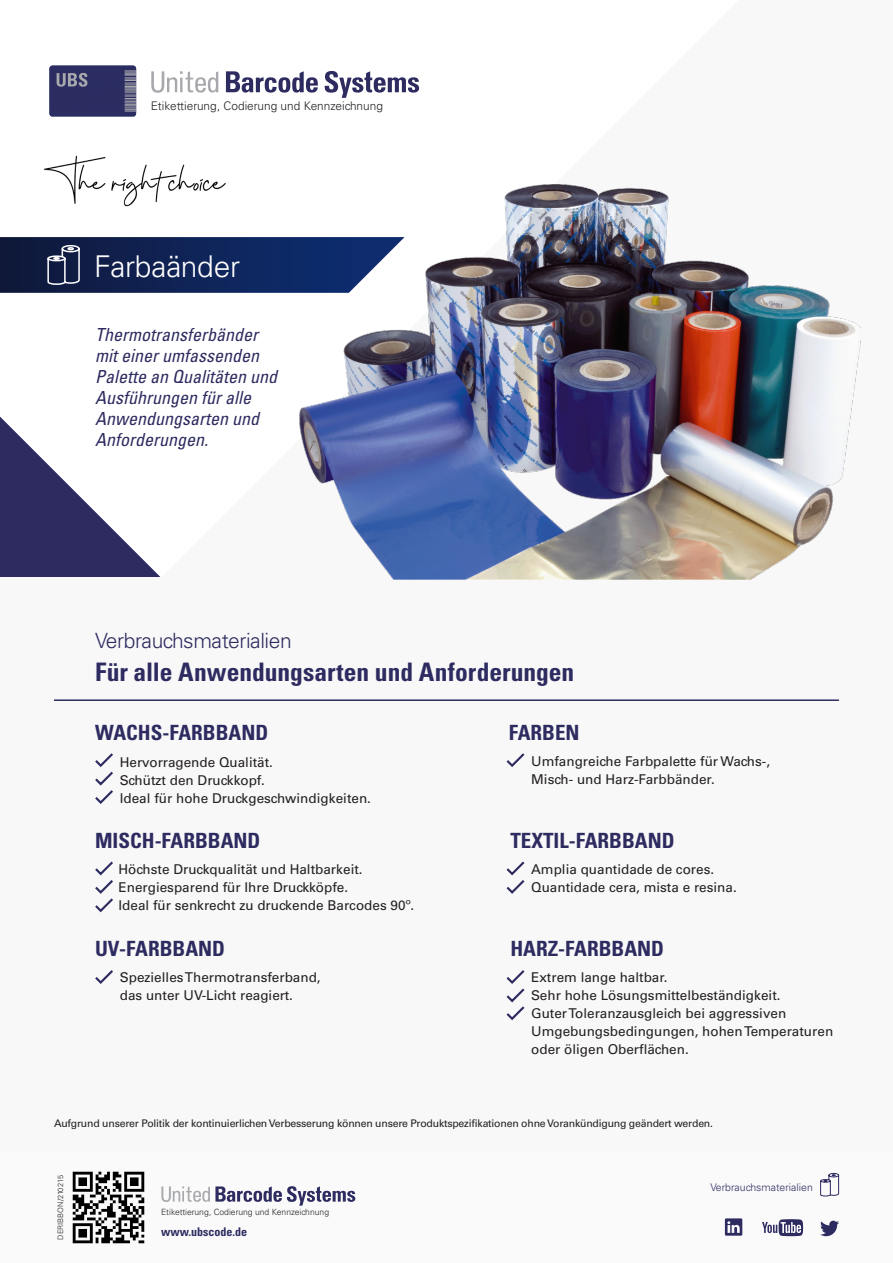
<style>
.page{position:relative;width:893px;height:1263px;background:#fff}
.page>*{position:absolute;margin:0;border:0;box-sizing:border-box;transform-origin:0 0}
.t1{font:300 30px "Univers";letter-spacing:-.01em;color:#fff}
.t2{font:700 condensed 25.5px "Univers";color:#2d2b60}
.t3{font:700 condensed 21px "Univers";color:#2d2b60}
.t4{font:300 21px "Univers";letter-spacing:-.02em;color:#2d2b60}
.t5{font:italic condensed 18px/21px "Univers";color:#2d2b60}
.t6{font:13.5px/18px "Univers";color:#231f20}
.t7{font:700 condensed 12px "Univers";color:#2d2b60}
.t8{font:300 11.85px "Univers";color:#231f20}
.t9{font:10.5px "Univers";letter-spacing:-.02em;color:#231f20}
.t10{font:300 10.5px "Univers";color:#2d2b60}
.t11{font:300 8.55px "Univers";color:#231f20}
.t12{font:300 7.5px "Univers";color:#231f20}
</style>
<div class="page">
<svg style="left:0;top:417px;width:161px;height:160px"></svg>
<div style="left:0;top:578px;width:893px;height:604px;background:#f8f8f8"></div>
<img style="left:300px;top:185px;width:562px;height:395px">
<div style="left:0;top:1152px;width:893px;height:111px;background:#fafafa"></div>
<svg style="left:725px;top:1218px;width:17px;height:18px"></svg>
<svg style="left:762px;top:1219px;width:41px;height:17px"></svg>
<svg style="left:820px;top:1221px;width:19px;height:15px"></svg>
<hr style="left:54px;top:699px;width:785px;height:2px;background:#2d2b60">
<svg style="left:506px;top:753px;width:19px;height:14px"></svg>
<svg style="left:506px;top:861px;width:19px;height:33px"></svg>
<svg style="left:95px;top:753px;width:18px;height:51px"></svg>
<svg style="left:95px;top:861px;width:18px;height:52px"></svg>
<svg style="left:95px;top:970px;width:18px;height:14px"></svg>
<svg style="left:0;top:237px;width:405px;height:56px;background:#213463"></svg>
<svg style="left:820px;top:1173px;width:19px;height:24px"></svg>
<img style="left:44px;top:155px;width:182px;height:52px">
<svg style="left:324px;top:71px;width:95px;height:27px"></svg>
<svg style="left:226px;top:71px;width:92px;height:22px"></svg>
<svg style="left:151px;top:71px;width:67px;height:22px"></svg>
<svg style="left:49px;top:66px;width:87px;height:50px;background:#3a3b6a"></svg>
<svg style="left:161px;top:1186px;width:194px;height:20px"></svg>
<svg style="left:506px;top:970px;width:19px;height:51px"></svg>
<img style="left:72px;top:1171px;width:73px;height:73px">
<p class="t8" style="left:151px;top:99px;width:234px">Etikettierung, Codierung und Kennzeichnung</p>
<p class="t1" style="left:94px;top:248px;width:147px">Farbaänder</p>
<p class="t5" style="left:95px;top:323px;width:183px">Thermotransferbänder mit einer umfassenden<br>Palette an Qualitäten und<br>Ausführungen für alle<br>Anwendungsarten und<br>Anforderungen.</p>
<p class="t4" style="left:95px;top:628px;width:198px">Verbrauchsmaterialien</p>
<p class="t2" style="left:95px;top:656px;width:481px">Für alle Anwendungsarten und Anforderungen</p>
<p class="t3" style="left:95px;top:720px;width:175px">WACHS-FARBBAND</p>
<p class="t6" style="left:120px;top:753px;width:155px">Hervorragende Qualität.</p>
<p class="t6" style="left:120px;top:771px;width:147px">Schützt den Druckkopf.</p>
<p class="t6" style="left:120px;top:789px;width:253px">Ideal für hohe Druckgeschwindigkeiten.</p>
<p class="t3" style="left:509px;top:720px;width:72px">FARBEN</p>
<p class="t6" style="left:531px;top:752px;width:240px">Umfangreiche Farbpalette für Wachs-,</p>
<p class="t6" style="left:531px;top:770px;width:185px">Misch- und Harz-Farbbänder.</p>
<p class="t3" style="left:95px;top:827px;width:167px">MISCH-FARBBAND</p>
<p class="t3" style="left:510px;top:827px;width:166px">TEXTIL-FARBBAND</p>
<p class="t6" style="left:119px;top:860px;width:246px">Höchste Druckqualität und Haltbarkeit.</p>
<p class="t6" style="left:119px;top:878px;width:231px">Energiesparend für Ihre Druckköpfe.</p>
<p class="t6" style="left:119px;top:896px;width:297px">Ideal für senkrecht zu druckende Barcodes 90º.</p>
<p class="t6" style="left:531px;top:860px;width:185px">Amplia quantidade de cores.</p>
<p class="t6" style="left:531px;top:878px;width:207px">Quantidade cera, mista e resina.</p>
<p class="t3" style="left:95px;top:935px;width:131px">UV-FARBBAND</p>
<p class="t3" style="left:510px;top:935px;width:155px">HARZ-FARBBAND</p>
<p class="t6" style="left:120px;top:969px;width:202px">Spezielles Thermotransferband,</p>
<p class="t6" style="left:120px;top:987px;width:175px">das unter UV-Licht reagiert.</p>
<p class="t6" style="left:531px;top:969px;width:138px">Extrem lange haltbar.</p>
<p class="t6" style="left:531px;top:987px;width:251px">Sehr hohe Lösungsmittelbeständigkeit.</p>
<p class="t6" style="left:531px;top:1005px;width:257px">Guter Toleranzausgleich bei aggressiven</p>
<p class="t6" style="left:531px;top:1023px;width:304px">Umgebungsbedingungen, hohen Temperaturen oder öligen Oberflächen.</p>
<p class="t9" style="left:54px;top:1117px;width:661px">Aufgrund unserer Politik der kontinuierlichen Verbesserung können unsere Produktspezifikationen ohne Vorankündigung geändert werden.</p>
<p class="t12" style="left:56px;top:1240px;width:66px;rotate:-90deg">DERIBBON/210215</p>
<p class="t11" style="left:161px;top:1206px;width:170px">Etikettierung, Codierung und Kennzeichnung</p>
<p class="t7" style="left:161px;top:1224px;width:88px">www.ubscode.de</p>
<p class="t10" style="left:710px;top:1181px;width:104px">Verbrauchsmaterialien</p>
</div>
